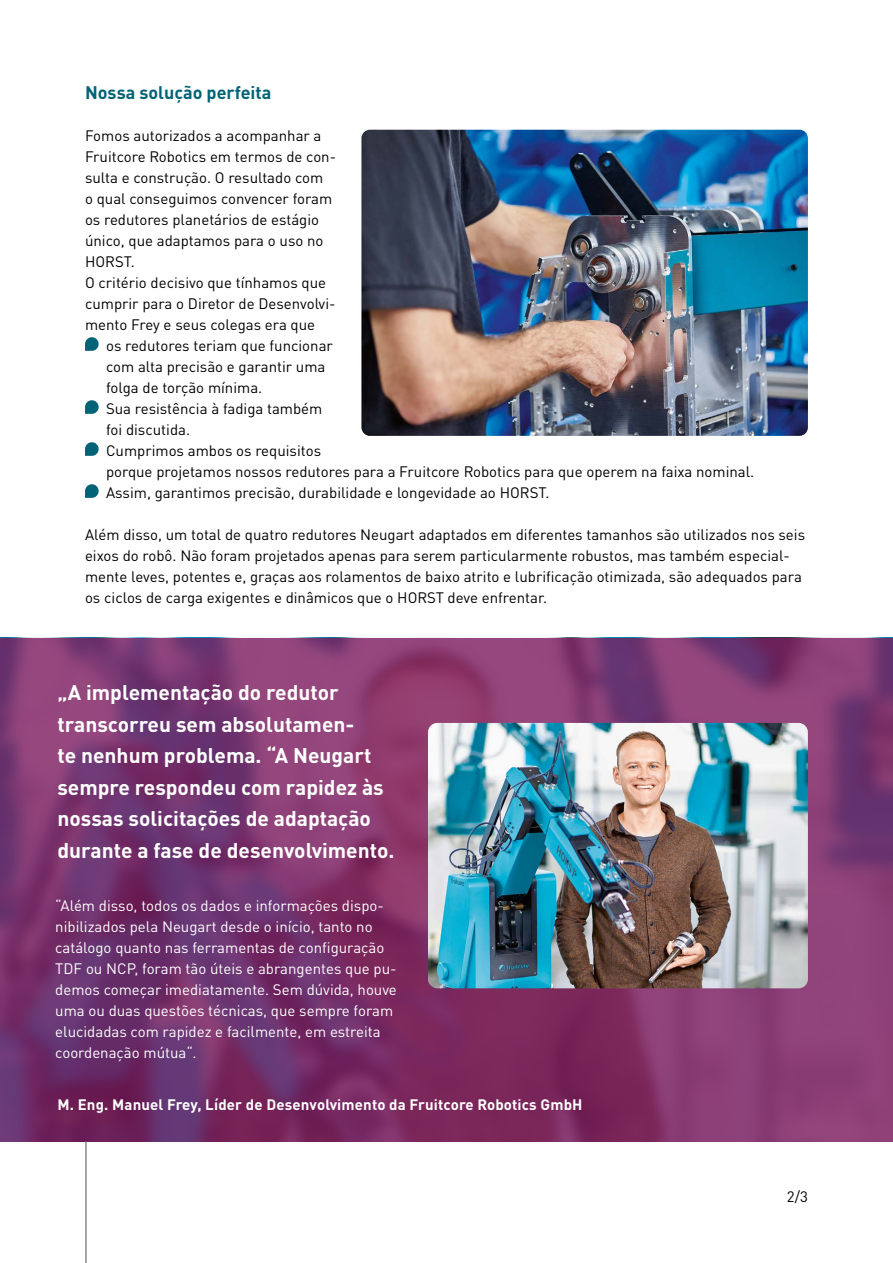
<style>
.page{position:relative;width:893px;height:1263px;background:#fff}
.page>*{position:absolute;margin:0;border:0;box-sizing:border-box;transform-origin:0 0}
.t1{font:700 21px/31.5px "DIN Pro";color:#fff}
.t2{font:700 18px "DIN Pro";color:#006476}
.t3{font:15px/21px "DIN Pro";color:#000}
.t4{font:15px/21px "DIN Pro";color:#fff}
.t5{font:700 15px "DIN Pro";letter-spacing:.01em;color:#fff}
</style>
<div class="page">
<img style="left:361px;top:130px;width:447px;height:306px">
<svg style="left:0;top:638px;width:893px;height:504px;background:#7c356d"></svg>
<img style="left:428px;top:723px;width:380px;height:265px">
<svg style="left:85px;top:337px;width:14px;height:14px"></svg>
<svg style="left:85px;top:400px;width:14px;height:14px"></svg>
<svg style="left:85px;top:442px;width:14px;height:14px"></svg>
<svg style="left:85px;top:484px;width:14px;height:14px"></svg>
<hr style="left:85px;top:1142px;width:2px;height:121px;background:#9d9d9c">
<p class="t2" style="left:85px;top:78px;width:188px">Nossa solução perfeita</p>
<p class="t3" style="left:85px;top:124px;width:253px">Fomos autorizados a acompanhar a<br>Fruitcore Robotics em termos de con&shy;sulta e construção. O resultado com<br>o qual conseguimos convencer foram os redutores planetários de estágio único, que adaptamos para o uso no<br>HORST.<br>O critério decisivo que tínhamos que cumprir para o Diretor de Desenvolvi&shy;mento Frey e seus colegas era que</p>
<p class="t3" style="left:106px;top:334px;width:650px">os redutores teriam que funcionar<br>com alta precisão e garantir uma<br>folga de torção mínima.<br>Sua resistência à fadiga também<br>foi discutida.<br>Cumprimos ambos os requisitos<br>porque projetamos nossos redutores para a Fruitcore Robotics para que operem na faixa nominal.<br>Assim, garantimos precisão, durabilidade e longevidade ao HORST.</p>
<p class="t3" style="left:85px;top:523px;width:722px">Além disso, um total de quatro redutores Neugart adaptados em diferentes tamanhos são utilizados nos seis eixos do robô. Não foram projetados apenas para serem particularmente robustos, mas também especial&shy;mente leves, potentes e, graças aos rolamentos de baixo atrito e lubrificação otimizada, são adequados para os ciclos de carga exigentes e dinâmicos que o HORST deve enfrentar.</p>
<h1 class="t1" style="left:57px;top:675px;width:338px">„A implementação do redutor transcorreu sem absolutamen-<br>te nenhum problema. “A Neugart sempre respondeu com rapidez às nossas solicitações de adaptação durante a fase de desenvolvimento.</h1>
<p class="t4" style="left:55px;top:894px;width:343px">“Além disso, todos os dados e informações dispo&shy;nibilizados pela Neugart desde o início, tanto no catálogo quanto nas ferramentas de configuração TDF ou NCP, foram tão úteis e abrangentes que pu&shy;demos começar imediatamente. Sem dúvida, houve uma ou duas questões técnicas, que sempre foram elucidadas com rapidez e facilmente, em estreita coordenação mútua“.</p>
<p class="t5" style="left:57px;top:1093px;width:527px">M. Eng. Manuel Frey, Líder de Desenvolvimento da Fruitcore Robotics GmbH</p>
<p class="t3" style="left:787px;top:1185px;width:23px">2/3</p>
</div>
